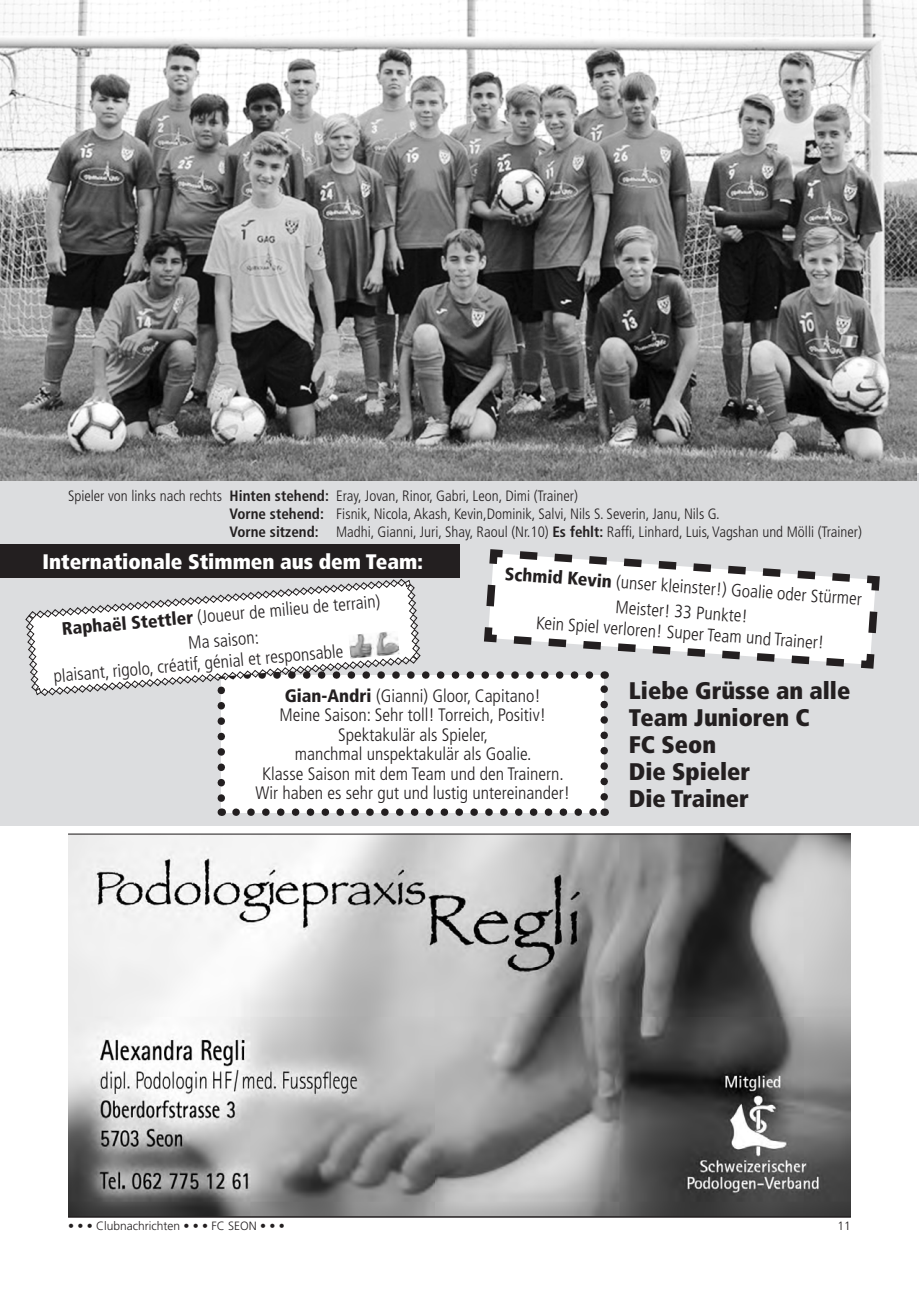
<style>
.page{position:relative;width:919px;height:1289px;background:#fff}
.page>*{position:absolute;margin:0;border:0;box-sizing:border-box;transform-origin:0 0}
.t1{font:900 condensed 24px/27px "Frutiger";color:#231f20}
.t2{font:900 condensed 21px "Frutiger";color:#fff}
.t3{font:300 condensed 18px/19.5px "Frutiger";color:#231f20;text-align:center}
.t4{font:300 condensed 15px/18px "Frutiger";color:#231f20}
.t5{font:300 12px "Frutiger";color:#231f20}
.s1{font-weight:700}
.s2{font-weight:900}
</style>
<div class="page">
<div style="left:0;top:472px;width:918px;height:353px;background:#dcdddf"></div>
<div style="left:0;top:544px;width:459px;height:33px;background:#231f20"></div>
<svg style="left:25px;top:546px;width:855px;height:270px"></svg>
<img style="left:348px;top:630px;width:51px;height:28px">
<img style="left:0;top:0;width:916px;height:480px">
<img style="left:68px;top:834px;width:782px;height:382px">
<hr style="left:68px;top:833px;width:782px;height:1px;background:#231f20">
<hr style="left:68px;top:1216px;width:782px;height:1px;background:#231f20">
<p class="t4" style="left:230px;top:487px;width:633px;text-indent:-161px">Spieler von links nach rechts <span class="s1">Hinten stehend:</span> Eray, Jovan, Rinor, Gabri, Leon, Dimi (Trainer)<br><span class="s1">Vorne stehend:</span> Fisnik, Nicola, Akash, Kevin,Dominik, Salvi, Nils S. Severin, Janu, Nils G.<br><span class="s1">Vorne sitzend:</span> Madhi, Gianni, Juri, Shay, Raoul (Nr.10) <span class="s1">Es fehlt:</span> Raffi, Linhard, Luis, Vagshan und Mölli (Trainer)</p>
<p class="t2" style="left:43px;top:549px;width:382px">Internationale Stimmen aus dem Team:</p>
<p class="t3" style="left:506px;top:561px;width:359px;line-height:25.2px;rotate:4deg"><span class="s2">Schmid Kevin</span> (unser kleinster!) Goalie oder Stürmer<br>Meister! 33 Punkte!</p>
<p class="t3" style="left:61px;top:616px;width:321px;line-height:25.2px;rotate:-5deg"><span class="s2">Raphaël Stettler</span> (Joueur de milieu de terrain)<br>Ma saison:</p>
<p class="t3" style="left:536px;top:613px;width:290px;rotate:4deg">Kein Spiel verloren! Super Team und Trainer!</p>
<p class="t3" style="left:255px;top:686px;width:316px"><span class="s2">Gian-Andri</span> (Gianni) Gloor, Capitano!<br>Meine Saison: Sehr toll! Torreich, Positiv!<br>Spektakulär als Spieler,<br>manchmal unspektakulär als Goalie.<br>Klasse Saison mit dem Team und den Trainern.<br>Wir haben es sehr gut und lustig untereinander!</p>
<p class="t3" style="left:53px;top:666px;width:346px;rotate:-5deg">plaisant, rigolo, créatif, génial et responsable . . . .</p>
<h1 class="t1" style="left:629px;top:677px;width:223px">Liebe Grüsse an alle<br>Team Junioren C<br>FC Seon<br>Die Spieler<br>Die Trainer</h1>
<p class="t5" style="left:68px;top:1219px;width:218px">• • • Clubnachrichten • • • FC SEON • • •</p>
<p class="t5" style="left:837px;top:1219px;width:15px">11</p>
</div>
